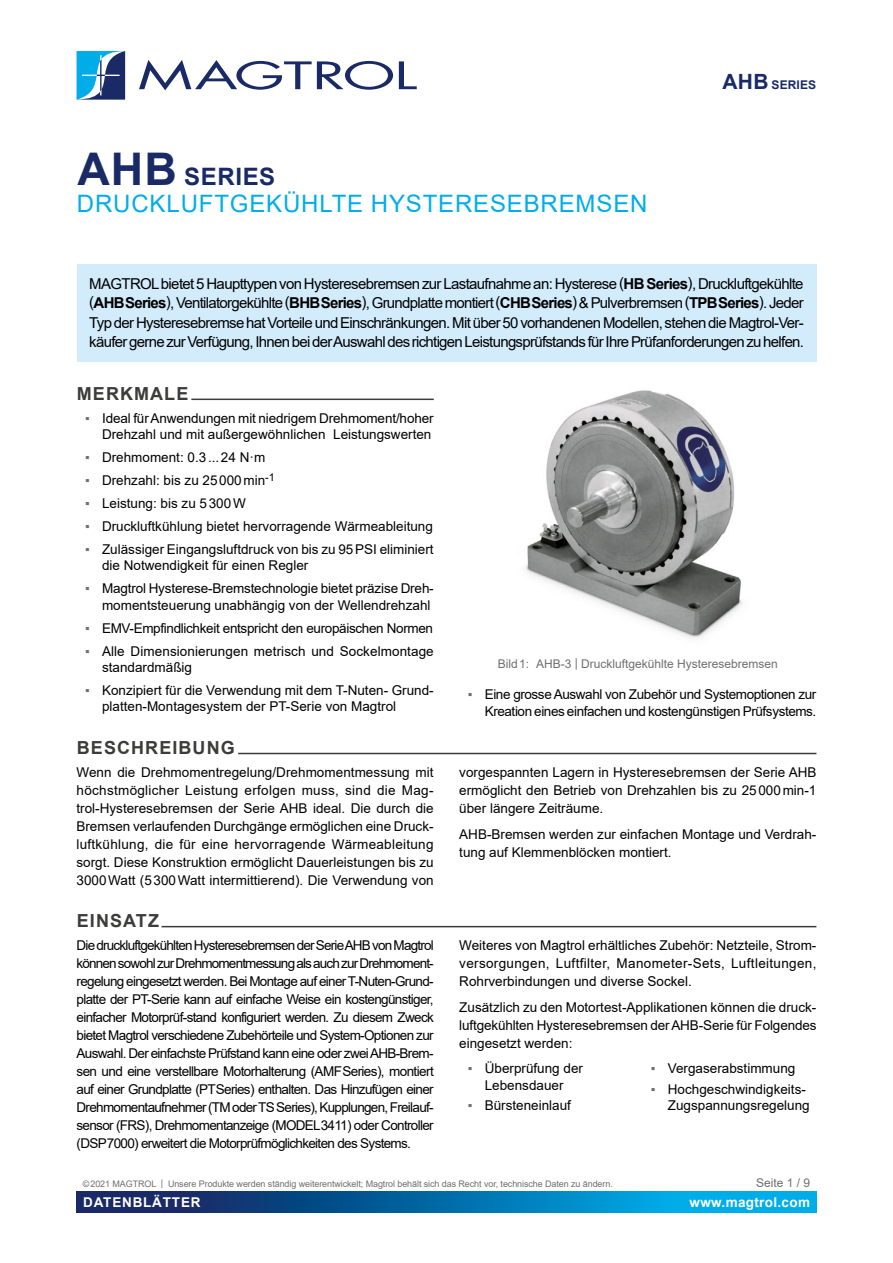
<style>
.page{position:relative;width:893px;height:1263px;background:#fff}
.page>*{position:absolute;margin:0;border:0;box-sizing:border-box;transform-origin:0 0}
.t1{font:24px/27px "Arial";letter-spacing:.035em;color:#00ade9}
.t2{font:700 18px "Arial";letter-spacing:.06em;color:#3c3c3b}
.HIGHLIGHT{font:15px/19.5px "Arial";letter-spacing:-.045em;color:#000;text-align:justify}
.TEXT{font:13.5px/18px "Arial";color:#000;text-align:justify}
.BULLET_LIST_-_Featur{font:13.5px/16.5px "Arial";color:#000}
.BULLET_LIST_-_Text{font:13.5px/16.5px "Arial";color:#000;text-align:center}
.BULLET_LIST_-_Featur-2{font:13.5px/16.5px "Arial";letter-spacing:-.03em;color:#000;text-align:right}
.BULLET_LIST_-_Featur-3{font:13.5px "Arial";letter-spacing:-.025em;color:#000}
.t3{font:700 13.5px "Arial";letter-spacing:.025em;color:#fff}
.t4{font:700 13.5px "Arial";letter-spacing:.06em;color:#fff}
.t5{font:12px "Arial";color:#706f6f}
.t6{font:700 12px "Arial";letter-spacing:.01em;color:#192a67}
.t7{font:9px "Arial";letter-spacing:-.01em;color:#706f6f}
.s1{font-weight:700;font-size:45px;color:#192a67}
.s2{font-weight:700;color:#192a67}
.s3{font-size:21px}
.s4{font-weight:700}
.s5{color:#706f6f}
</style>
<div class="page">
<svg style="left:77px;top:1191px;width:739px;height:21px;background:#066ca8"></svg>
<svg style="left:139px;top:60px;width:254px;height:30px"></svg>
<svg style="left:399px;top:61px;width:18px;height:28px"></svg>
<svg style="left:77px;top:51px;width:48px;height:49px;background:#3a85b6"></svg>
<hr style="left:191px;top:399px;width:243px;height:1px;background:#3c3c3b">
<div style="left:77px;top:264px;width:739px;height:97px;background:#d2ecfc"></div>
<hr style="left:238px;top:753px;width:578px;height:1px;background:#3c3c3b">
<hr style="left:162px;top:926px;width:654px;height:1px;background:#3c3c3b">
<img style="left:525px;top:390px;width:217px;height:249px">
<h1 class="t1" style="left:77px;top:163px;width:572px"><span class="s1">AHB</span> <span class="s2">SERIES<br></span>DRUCKLUFTGEKÜHLTE HYSTERESEBREMSEN</h1>
<p class="t6" style="left:723px;top:77px;width:95px"><span class="s3">AHB</span> SERIES</p>
<p class="HIGHLIGHT" style="left:89px;top:274px;width:716px">MAGTROL bietet 5 Haupttypen von Hysteresebremsen zur Lastaufnahme an: Hysterese (<span class="s4">HB Series</span>), Druckluftgekühlte (<span class="s4">AHBSeries</span>), Ventilatorgekühlte (<span class="s4">BHBSeries</span>), Grundplatte montiert (<span class="s4">CHBSeries</span>) &amp; Pulverbremsen (<span class="s4">TPBSeries</span>). Jeder Typ der Hysteresebremse hat Vorteile und Einschränkungen. Mit über 50 vorhandenen Modellen, stehen die Magtrol-Ver&shy;käufer gerne zur Verfügung, Ihnen bei der Auswahl des richtigen Leistungsprüfstands für Ihre Prüfanforderungen zu helfen.</p>
<h2 class="t2" style="left:77px;top:381px;width:113px">MERKMALE</h2>
<h4 class="BULLET_LIST_-_Featur" style="left:85px;top:410px;width:350px;text-align:right"><span class="s5">▪</span> Ideal für Anwendungen mit niedrigem Drehmoment/hoher<br>Drehzahl und mit außergewöhnlichen Leistungswerten</h4>
<h4 class="BULLET_LIST_-_Featur" style="left:85px;top:449px;width:182px"><span class="s5">▪</span> Drehmoment: 0.3...24 N·m</h4>
<h4 class="BULLET_LIST_-_Featur" style="left:85px;top:472px;width:191px"><span class="s5">▪</span> Drehzahl: bis zu 25000min<sup>-1</sup></h4>
<h4 class="BULLET_LIST_-_Featur" style="left:85px;top:495px;width:162px"><span class="s5">▪</span> Leistung: bis zu 5300W</h4>
<h4 class="BULLET_LIST_-_Featur" style="left:85px;top:518px;width:349px"><span class="s5">▪</span> Druckluftkühlung bietet hervorragende Wärmeableitung</h4>
<h4 class="BULLET_LIST_-_Featur" style="left:102px;top:541px;width:333px;text-indent:-17px"><span class="s5">▪</span> Zulässiger Eingangsluftdruck von bis zu 95PSI eliminiert die Notwendigkeit für einen Regler</h4>
<h4 class="BULLET_LIST_-_Featur" style="left:85px;top:580px;width:350px;text-align:right"><span class="s5">▪</span> Magtrol Hysterese-Bremstechnologie bietet präzise Dreh&shy;momentsteuerung unabhängig von der Wellendrehzahl</h4>
<h4 class="BULLET_LIST_-_Featur-3" style="left:85px;top:619px;width:349px"><span class="s5">▪</span> EMV-Empfindlichkeit entspricht den europäischen Normen</h4>
<h4 class="BULLET_LIST_-_Featur" style="left:102px;top:642px;width:333px;text-indent:-17px"><span class="s5">▪</span> Alle Dimensionierungen metrisch und Sockelmontage standardmäßig</h4>
<h4 class="BULLET_LIST_-_Featur" style="left:102px;top:682px;width:333px;text-indent:-17px"><span class="s5">▪</span> Konzipiert für die Verwendung mit dem T-Nuten- Grund&shy;platten-Montagesystem der PT-Serie von Magtrol</h4>
<h4 class="BULLET_LIST_-_Featur-2" style="left:468px;top:686px;width:350px"><span class="s5">▪</span> Eine grosse Auswahl von Zubehör und Systemoptionen zur<br>Kreation eines einfachen und kostengünstigen Prüfsystems.</h4>
<p class="t2" style="left:77px;top:735px;width:159px">BESCHREIBUNG</p>
<p class="TEXT" style="left:77px;top:763px;width:359px">Wenn die Drehmomentregelung/Drehmomentmessung mit höchstmöglicher Leistung erfolgen muss, sind die Mag&shy;trol-Hysteresebremsen der Serie AHB ideal. Die durch die Bremsen verlaufenden Durchgänge ermöglichen eine Druck&shy;luftkühlung, die für eine hervorragende Wärmeableitung sorgt. Diese Konstruktion ermöglicht Dauerleistungen bis zu 3000Watt (5300Watt intermittierend). Die Verwendung von</p>
<p class="TEXT" style="left:459px;top:763px;width:359px">vorgespannten Lagern in Hysteresebremsen der Serie AHB ermöglicht den Betrieb von Drehzahlen bis zu 25000min-1 über längere Zeiträume.</p>
<p class="t5" style="left:498px;top:655px;width:282px">Bild1: AHB-3 | Druckluftgekühlte Hysteresebremsen</p>
<p class="TEXT" style="left:459px;top:825px;width:359px">AHB-Bremsen werden zur einfachen Montage und Verdrah&shy;tung auf Klemmenblöcken montiert.</p>
<h2 class="t2" style="left:77px;top:908px;width:84px">EINSATZ</h2>
<p class="TEXT" style="left:77px;top:936px;width:359px">Die druckluftgekühlten Hysteresebremsen der Serie AHB von Magtrol können sowohl zur Drehmomentmessung als auch zur Drehmoment&shy;regelung eingesetzt werden. Bei Montage auf einer T-Nuten-Grund&shy;platte der PT-Serie kann auf einfache Weise ein kostengünstiger, einfacher Motorprüf-stand konfiguriert werden. Zu diesem Zweck bietet Magtrol verschiedene Zubehörteile und System-Optionen zur Auswahl. Der einfachste Prüfstand kann eine oder zwei AHB-Brem&shy;sen und eine verstellbare Motorhalterung (AMFSeries), montiert auf einer Grundplatte (PTSeries) enthalten. Das Hinzufügen einer Drehmomentaufnehmer (TM oder TS Series), Kupplungen, Freilauf&shy;sensor (FRS), Drehmomentanzeige (MODEL3411) oder Controller (DSP7000) erweitert die Motorprüfmöglichkeiten des Systems.</p>
<p class="TEXT" style="left:459px;top:936px;width:359px">Weiteres von Magtrol erhältliches Zubehör: Netzteile, Strom&shy;versorgungen, Luftfilter, Manometer-Sets, Luftleitungen, Rohrverbindungen und diverse Sockel.</p>
<p class="TEXT" style="left:459px;top:998px;width:359px">Zusätzlich zu den Motortest-Applikationen können die druck&shy;luftgekühlten Hysteresebremsen der AHB-Serie für Folgendes eingesetzt werden:</p>
<p class="BULLET_LIST_-_Text" style="left:468px;top:1060px;width:117px"><span class="s5">▪</span> Überprüfung der<br>Lebensdauer</p>
<p class="BULLET_LIST_-_Text" style="left:468px;top:1097px;width:105px"><span class="s5">▪</span> Bürsteneinlauf</p>
<p class="BULLET_LIST_-_Text" style="left:651px;top:1060px;width:146px"><span class="s5">▪</span> Vergaserabstimmung</p>
<p class="BULLET_LIST_-_Text" style="left:651px;top:1081px;width:160px;text-align:right"><span class="s5">▪</span> Hochgeschwindigkeits-<br>Zugspannungsregelung</p>
<p class="t7" style="left:83px;top:1177px;width:531px">©2021 MAGTROL | Unsere Produkte werden ständig weiterentwickelt; Magtrol behält sich das Recht vor, technische Daten zu ändern.</p>
<p class="t5" style="left:756px;top:1174px;width:56px">Seite 1 / 9</p>
<p class="t4" style="left:83px;top:1192px;width:119px">DATENBLÄTTER</p>
<p class="t3" style="left:690px;top:1192px;width:122px">www.magtrol.com</p>
</div>
